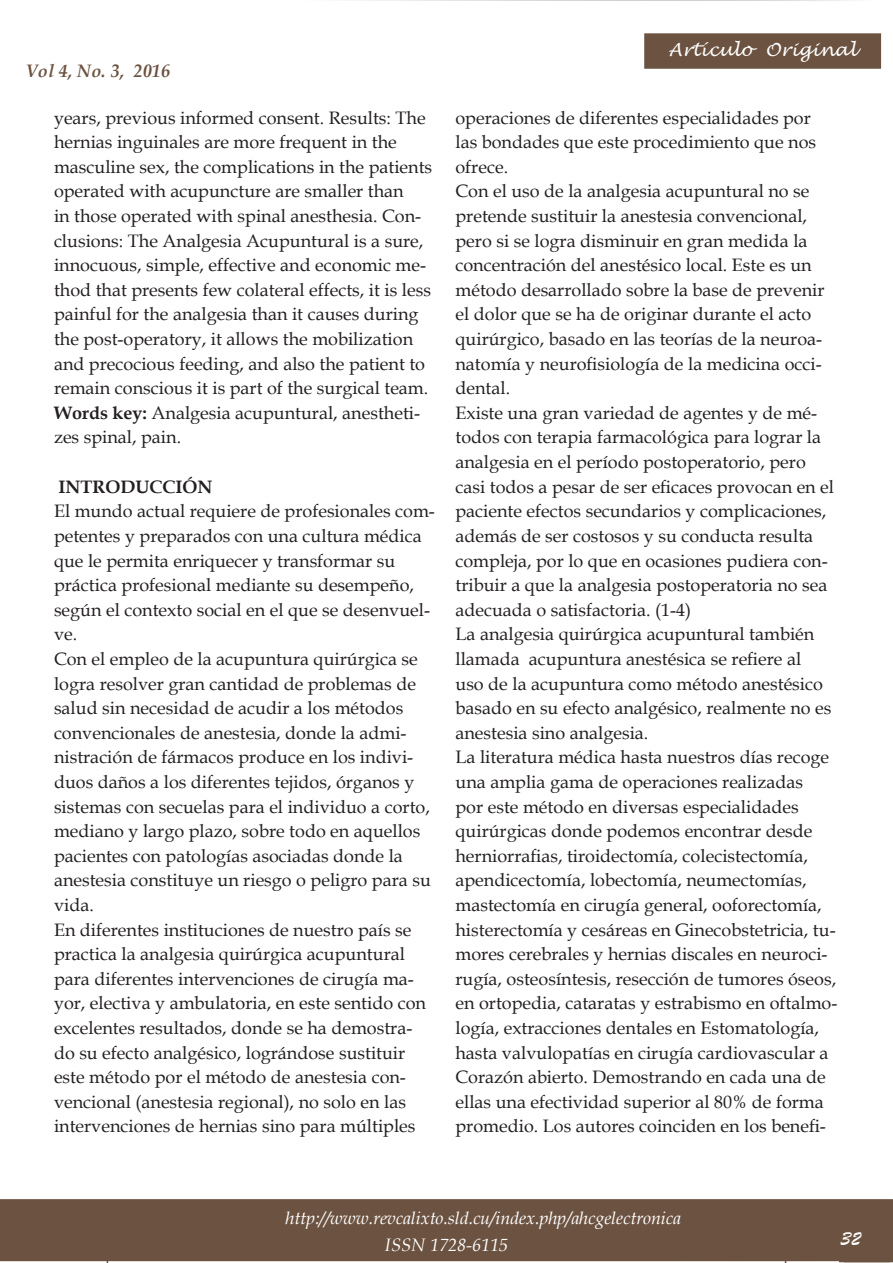
<style>
.page{position:relative;width:893px;height:1263px;background:#fff}
.page>*{position:absolute;margin:0;border:0;box-sizing:border-box;transform-origin:0 0}
.t1{font:21px "Brush Script";color:#fff}
.t2{font:18px/24.6px "Book Antiqua";color:#231f20}
.t3{font:italic 18px/27px "Book Antiqua";letter-spacing:-.005em;color:#fff}
.t4{font:italic 18px "Lucida Handwriting";letter-spacing:.01em;color:#fff}
.t5{font:italic 700 18px "Book Antiqua";letter-spacing:.01em;color:#6c5240}
.t6{font:700 18px "Book Antiqua";color:#231f20}
.s1{font-weight:700}
</style>
<div class="page">
<div style="left:0;top:1199px;width:893px;height:62px;background:#6c5240;border:2px solid #6c5240"></div>
<svg style="left:107px;top:1258px;width:679px;height:5px"></svg>
<svg style="left:844px;top:1199px;width:49px;height:63px"></svg>
<div style="left:644px;top:33px;width:237px;height:36px;background:#6c5240;border:2px solid #6c5240"></div>
<div style="left:840px;top:1231px;width:49px;height:30px;background:#6c5240"></div>
<div style="left:839px;top:1230px;width:51px;height:32px;border:2px solid #6c5240"></div>
<p class="t5" style="left:26px;top:58px;width:146px">Vol 4, No. 3, 2016</p>
<p class="t2" style="left:54px;top:105px;width:380px">years, previous informed consent. Results: The hernias inguinales are more frequent in the masculine sex, the complications in the patients operated with acupuncture are smaller than<br>in those operated with spinal anesthesia. Con&shy;clusions: The Analgesia Acupuntural is a sure, innocuous, simple, effective and economic me&shy;thod that presents few colateral effects, it is less painful for the analgesia than it causes during the post-operatory, it allows the mobilization and precocious feeding, and also the patient to remain conscious it is part of the surgical team.</p>
<p class="t2" style="left:54px;top:400px;width:368px"><span class="s1">Words key:</span> Analgesia acupuntural, anestheti&shy;zes spinal, pain.</p>
<p class="t6" style="left:58px;top:474px;width:155px">INTRODUCCIÓN</p>
<p class="t2" style="left:54px;top:498px;width:382px">El mundo actual requiere de profesionales com&shy;petentes y preparados con una cultura médica que le permita enriquecer y transformar su práctica profesional mediante su desempeño, según el contexto social en el que se desenvuel&shy;ve.</p>
<p class="t2" style="left:54px;top:646px;width:378px">Con el empleo de la acupuntura quirúrgica se logra resolver gran cantidad de problemas de salud sin necesidad de acudir a los métodos convencionales de anestesia, donde la admi&shy;nistración de fármacos produce en los indivi&shy;duos daños a los diferentes tejidos, órganos y sistemas con secuelas para el individuo a corto, mediano y largo plazo, sobre todo en aquellos pacientes con patologías asociadas donde la anestesia constituye un riesgo o peligro para su vida.</p>
<p class="t2" style="left:54px;top:917px;width:373px">En diferentes instituciones de nuestro país se practica la analgesia quirúrgica acupuntural para diferentes intervenciones de cirugía ma&shy;yor, electiva y ambulatoria, en este sentido con excelentes resultados, donde se ha demostra&shy;do su efecto analgésico, lográndose sustituir este método por el método de anestesia con&shy;vencional (anestesia regional), no solo en las intervenciones de hernias sino para múltiples</p>
<p class="t4" style="left:668px;top:38px;width:189px">Artículo Original</p>
<p class="t2" style="left:455px;top:105px;width:362px">operaciones de diferentes especialidades por las bondades que este procedimiento que nos ofrece.</p>
<p class="t2" style="left:455px;top:179px;width:371px">Con el uso de la analgesia acupuntural no se pretende sustituir la anestesia convencional, pero si se logra disminuir en gran medida la concentración del anestésico local. Este es un método desarrollado sobre la base de prevenir el dolor que se ha de originar durante el acto quirúrgico, basado en las teorías de la neuroa&shy;natomía y neurofisiología de la medicina occi&shy;dental.</p>
<p class="t2" style="left:455px;top:400px;width:380px">Existe una gran variedad de agentes y de mé&shy;todos con terapia farmacológica para lograr la analgesia en el período postoperatorio, pero casi todos a pesar de ser eficaces provocan en el paciente efectos secundarios y complicaciones, además de ser costosos y su conducta resulta compleja, por lo que en ocasiones pudiera con&shy;tribuir a que la analgesia postoperatoria no sea adecuada o satisfactoria. (1-4)</p>
<p class="t2" style="left:455px;top:621px;width:377px">La analgesia quirúrgica acupuntural también llamada acupuntura anestésica se refiere al uso de la acupuntura como método anestésico basado en su efecto analgésico, realmente no es anestesia sino analgesia.</p>
<p class="t2" style="left:455px;top:744px;width:383px">La literatura médica hasta nuestros días recoge una amplia gama de operaciones realizadas<br>por este método en diversas especialidades quirúrgicas donde podemos encontrar desde herniorrafias, tiroidectomía, colecistectomía, apendicectomía, lobectomía, neumectomías, mastectomía en cirugía general, ooforectomía, histerectomía y cesáreas en Ginecobstetricia, tu&shy;mores cerebrales y hernias discales en neuroci&shy;rugía, osteosíntesis, resección de tumores óseos, en ortopedia, cataratas y estrabismo en oftalmo&shy;logía, extracciones dentales en Estomatología, hasta valvulopatías en cirugía cardiovascular a Corazón abierto. Demostrando en cada una de ellas una efectividad superior al 80% de forma promedio. Los autores coinciden en los benefi-</p>
<p class="t3" style="left:385px;top:1204px;width:298px;text-indent:-99px">http://www.revcalixto.sld.cu/index.php/ahcgelectronica<br>ISSN 1728-6115</p>
<p class="t1" style="left:840px;top:1225px;width:22px">32</p>
<p class="t1" style="left:846px;top:1225px;width:14px">#</p>
</div>
